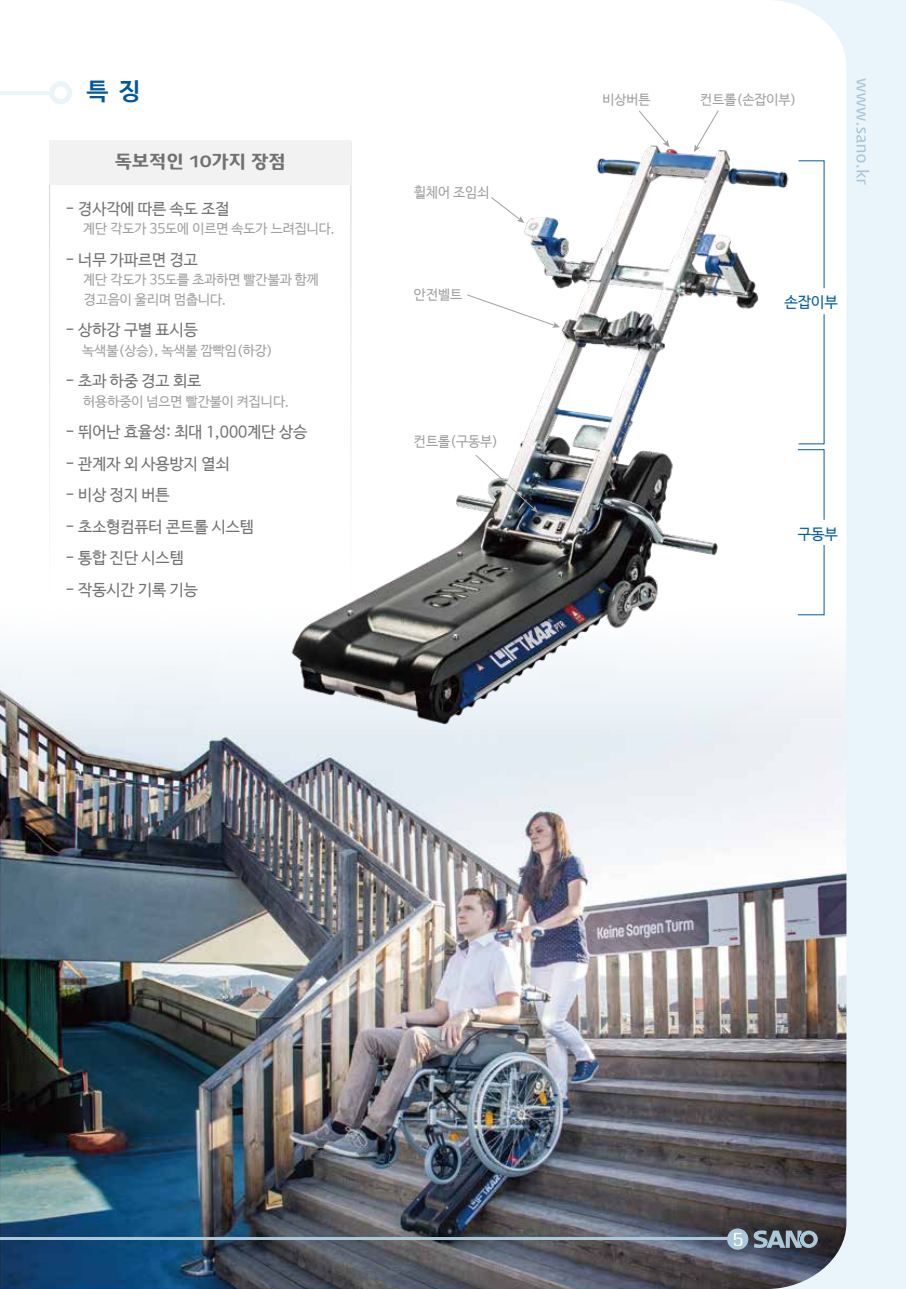
<style>
.page{position:relative;width:906px;height:1289px;background:#fff}
.page>*{position:absolute;margin:0;border:0;box-sizing:border-box;transform-origin:0 0}
.t1{font:700 24px "Nanum Barun Gothic";color:#00579b}
.t2{font:18.15px "Coda";color:#fff}
.t3{font:700 17.25px "Daum Semi";color:#727171}
.t4{font:15.75px "Nanum Barun Gothic";color:#727171}
.t5{font:15px "Nanum Barun Gothic";color:#005ca2}
.t6{font:14.1px "Nanum Barun Gothic";color:#9fa0a0;scale:.96 1}
.t7{font:13.5px/19.5px "Nanum Barun Gothic";color:#9fa0a0}
</style>
<div class="page">
<img style="left:1px;top:652px;width:766px;height:636px">
<svg style="left:767px;top:0;width:139px;height:1288px;fill:#e9f4fb"></svg>
<div style="left:727px;top:1228px;width:21px;height:21px;background:#abc8d9;border-radius:50%"></div>
<svg style="left:753px;top:1230px;width:65px;height:17px"></svg>
<hr style="left:0;top:1237px;width:737px;height:2px;background:#abc8d9">
<svg style="left:856px;top:78px;width:13px;height:107px"></svg>
<hr style="left:0;top:91px;width:53px;height:3px;background:#e9f4fb">
<svg style="left:49px;top:81px;width:23px;height:23px"></svg>
<div style="left:50px;top:141px;width:301px;height:44px;background:#f2f2f2"></div>
<img style="left:257px;top:122px;width:553px;height:616px">
<svg style="left:694px;top:110px;width:25px;height:42px"></svg>
<svg style="left:638px;top:111px;width:32px;height:36px"></svg>
<svg style="left:490px;top:196px;width:34px;height:27px"></svg>
<svg style="left:466px;top:294px;width:94px;height:34px"></svg>
<img style="left:475px;top:454px;width:63px;height:58px">
<svg style="left:798px;top:160px;width:27px;height:129px"></svg>
<svg style="left:797px;top:544px;width:28px;height:71px"></svg>
<svg style="left:797px;top:313px;width:28px;height:207px"></svg>
<hr style="left:0;top:0;width:1px;height:1288px;background:#fff">
<h1 class="t1" style="left:87px;top:79px;width:55px">특 징</h1>
<p class="t3" style="left:115px;top:152px;width:173px">독보적인 10가지 장점</p>
<p class="t4" style="left:66px;top:200px;width:165px">- 경사각에 따른 속도 조절</p>
<p class="t7" style="left:83px;top:220px;width:253px">계단 각도가 35도에 이르면 속도가 느려집니다.</p>
<p class="t4" style="left:66px;top:251px;width:134px">- 너무 가파르면 경고</p>
<p class="t7" style="left:83px;top:271px;width:237px">계단 각도가 35도를 초과하면 빨간불과 함께 경고음이 울리며 멈춥니다.</p>
<p class="t4" style="left:66px;top:322px;width:134px">- 상하강 구별 표시등</p>
<p class="t7" style="left:82px;top:341px;width:192px">녹색불(상승), 녹색불 깜빡임(하강)</p>
<p class="t4" style="left:66px;top:373px;width:137px">- 초과 하중 경고 회로</p>
<p class="t7" style="left:83px;top:392px;width:207px">허용하중이 넘으면 빨간불이 켜집니다.</p>
<p class="t4" style="left:66px;top:424px;width:243px">- 뛰어난 효율성: 최대 1,000계단 상승</p>
<p class="t4" style="left:66px;top:455px;width:165px">- 관계자 외 사용방지 열쇠</p>
<p class="t4" style="left:66px;top:487px;width:106px">- 비상 정지 버튼</p>
<p class="t4" style="left:66px;top:518px;width:190px">- 초소형컴퓨터 콘트롤 시스템</p>
<p class="t4" style="left:66px;top:550px;width:120px">- 통합 진단 시스템</p>
<p class="t4" style="left:66px;top:581px;width:134px">- 작동시간 기록 기능</p>
<p class="t6" style="left:414px;top:186px;width:80px">휠체어 조임쇠</p>
<p class="t7" style="left:414px;top:285px;width:50px">안전벨트</p>
<p class="t6" style="left:414px;top:434px;width:89px">컨트롤(구동부)</p>
<p class="t7" style="left:602px;top:91px;width:50px">비상버튼</p>
<p class="t7" style="left:700px;top:91px;width:98px">컨트롤(손잡이부)</p>
<p class="t5" style="left:784px;top:294px;width:55px">손잡이부</p>
<p class="t5" style="left:798px;top:526px;width:42px">구동부</p>
<p class="t2" style="left:733px;top:1226px;width:12px">5</p>
</div>
